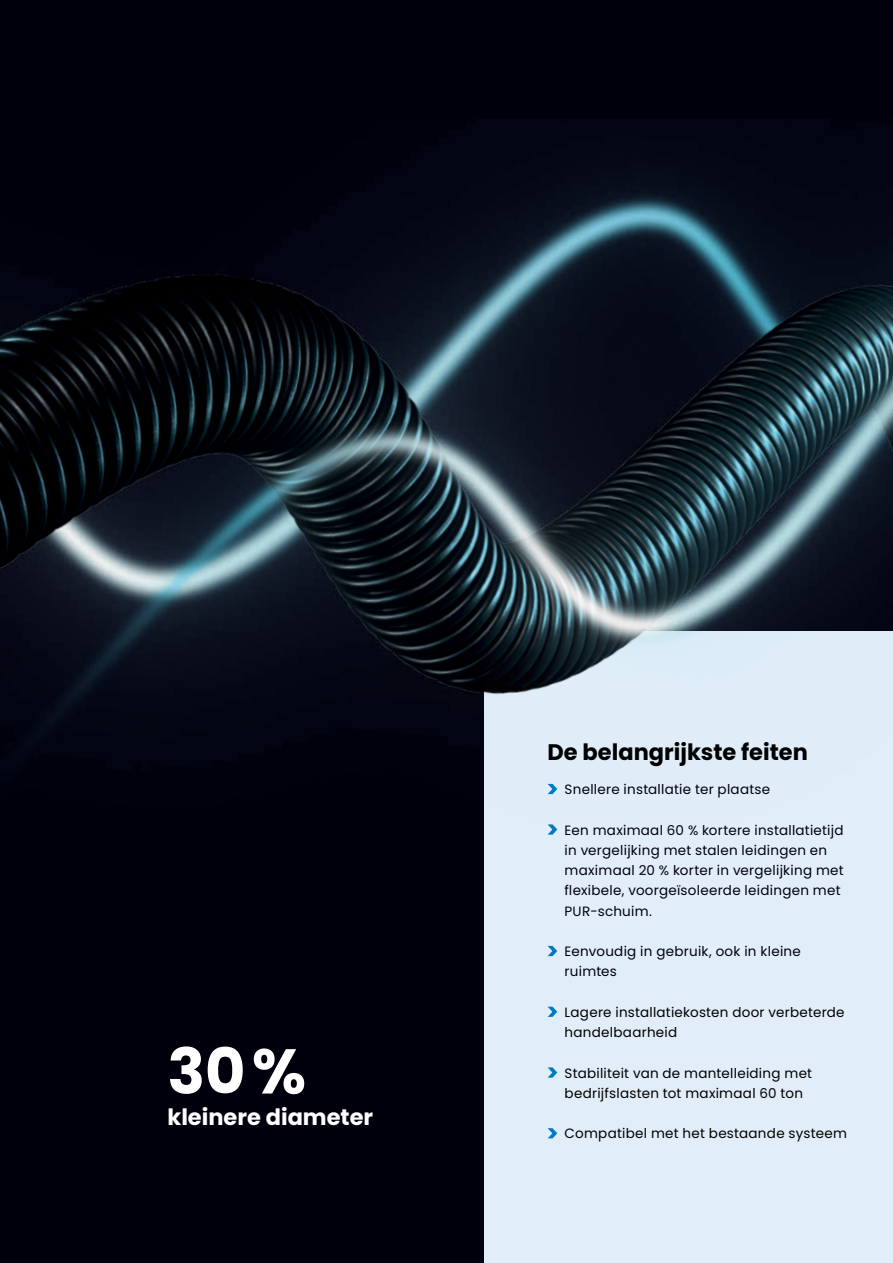
<style>
.page{position:relative;width:893px;height:1263px;background:#00000d}
.page>*{position:absolute;margin:0;border:0;box-sizing:border-box;transform-origin:0 0}
.t1{font:700 63px "Poppins";color:#fff}
.t2{font:700 22.5px "Poppins";color:#000}
.t3{font:700 22.5px "Poppins";color:#fff}
.t4{font:13.5px/20.2px "Poppins";letter-spacing:.02em;color:#00000d}
.t5{font:13.5px/20.2px "Poppins";letter-spacing:.02em;color:#000}
</style>
<div class="page">
<div style="left:484px;top:631px;width:409px;height:632px;background:#e1eef9"></div>
<img style="left:0;top:163px;width:893px;height:672px">
<svg style="left:548px;top:784px;width:9px;height:10px"></svg>
<svg style="left:548px;top:824px;width:9px;height:11px"></svg>
<svg style="left:548px;top:946px;width:9px;height:10px"></svg>
<svg style="left:548px;top:1007px;width:9px;height:10px"></svg>
<svg style="left:548px;top:1067px;width:9px;height:11px"></svg>
<svg style="left:548px;top:1128px;width:9px;height:10px"></svg>
<h1 class="t1" style="left:167px;top:1035px;width:140px">30 %</h1>
<h2 class="t3" style="left:167px;top:1104px;width:207px">kleinere diameter</h2>
<h2 class="t2" style="left:548px;top:739px;width:262px">De belangrijkste feiten</h2>
<p class="t4" style="left:565px;top:779px;width:207px">Snellere installatie ter plaatse</p>
<p class="t4" style="left:565px;top:820px;width:281px">Een maximaal 60 % kortere installatietijd in vergelijking met stalen leidingen en maximaal 20 % korter in vergelijking met flexibele, voorgeïsoleerde leidingen met PUR-schuim.</p>
<p class="t4" style="left:565px;top:941px;width:238px">Eenvoudig in gebruik, ook in kleine ruimtes</p>
<p class="t5" style="left:565px;top:1002px;width:281px">Lagere installatiekosten door verbeterde handelbaarheid</p>
<p class="t5" style="left:565px;top:1063px;width:249px">Stabiliteit van de mantelleiding met bedrijfslasten tot maximaal 60 ton</p>
<p class="t5" style="left:565px;top:1123px;width:284px">Compatibel met het bestaande systeem</p>
</div>
